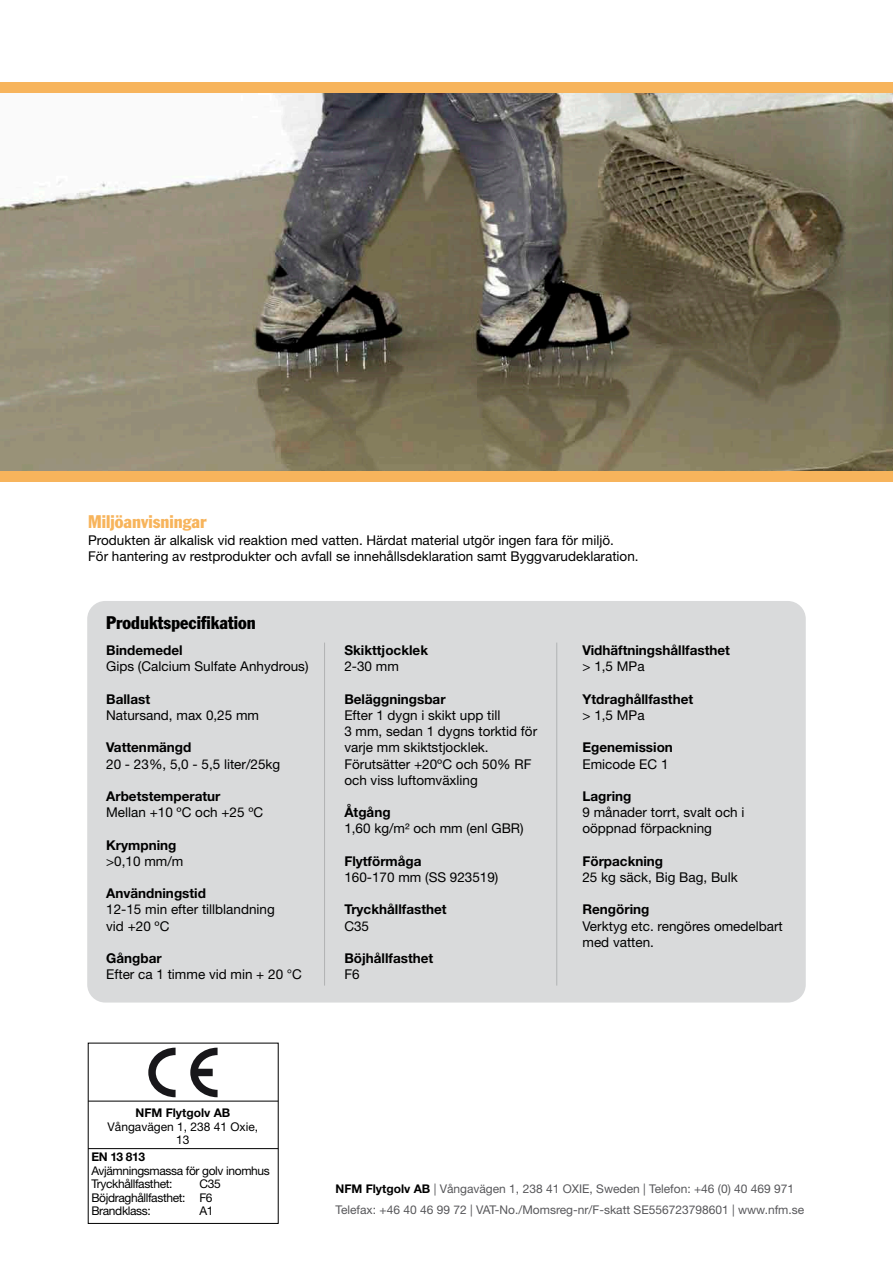
<style>
.page{position:relative;width:893px;height:1263px;background:#fff}
.page>*{position:absolute;margin:0;border:0;box-sizing:border-box;transform-origin:0 0}
.t1{font:condensed 18px "Franklin Gothic";color:#000}
.t2{font:condensed 18px "Franklin Gothic";color:#f7b45c}
.t3{font:13.5px/16.2px "Helvetica Neue";color:#000}
.t4{font:700 13.5px "Helvetica Neue";color:#000}
.t5{font:12px/21px "Helvetica Neue";color:#57575a}
.t6{font:12px/13.5px "Helvetica Neue";letter-spacing:-.03em;color:#000}
.t7{font:12px/13.5px "Helvetica Neue";color:#000;text-align:center}
.t8{font:700 12px "Helvetica Neue";color:#000}
.s1{font-weight:700;color:#000}
</style>
<div class="page">
<div style="left:87px;top:601px;width:719px;height:401px;background:#d9dadb;border-radius:18px"></div>
<hr style="left:324px;top:643px;width:1px;height:342px;background:#b1b3b4">
<hr style="left:556px;top:643px;width:1px;height:342px;background:#b1b3b4">
<img style="left:0;top:93px;width:893px;height:378px">
<div style="left:0;top:471px;width:893px;height:11px;background:#f7b45c"></div>
<div style="left:0;top:82px;width:893px;height:11px;background:#f7b45c"></div>
<hr style="left:88px;top:1101px;width:190px;height:1px;background:#000">
<hr style="left:88px;top:1148px;width:190px;height:1px;background:#000">
<svg style="left:148px;top:1048px;width:70px;height:49px"></svg>
<h1 class="t2" style="left:88px;top:511px;width:120px">Miljöanvisningar</h1>
<p class="t3" style="left:88px;top:532px;width:552px">Produkten är alkalisk vid reaktion med vatten. Härdat material utgör ingen fara för miljö.<br>För hantering av restprodukter och avfall se innehållsdeklaration samt Byggvarudeklaration.</p>
<h1 class="t1" style="left:106px;top:611px;width:151px">Produktspecifikation</h1>
<p class="t4" style="left:106px;top:642px;width:78px">Bindemedel</p>
<p class="t3" style="left:106px;top:658px;width:204px">Gips (Calcium Sulfate Anhydrous)</p>
<p class="t4" style="left:106px;top:690px;width:45px">Ballast</p>
<p class="t3" style="left:106px;top:707px;width:154px">Natursand, max 0,25 mm</p>
<p class="t4" style="left:106px;top:739px;width:87px">Vattenmängd</p>
<p class="t3" style="left:106px;top:755px;width:176px">20 - 23%, 5,0 - 5,5 liter/25kg</p>
<p class="t4" style="left:106px;top:788px;width:116px">Arbetstemperatur</p>
<p class="t3" style="left:106px;top:804px;width:159px">Mellan +10 ºC och +25 ºC</p>
<p class="t4" style="left:106px;top:836px;width:72px">Krympning</p>
<p class="t3" style="left:106px;top:853px;width:79px">&gt;0,10 mm/m</p>
<p class="t4" style="left:106px;top:885px;width:101px">Användningstid</p>
<p class="t3" style="left:106px;top:901px;width:170px">12-15 min efter tillblandning vid +20 ºC</p>
<p class="t4" style="left:106px;top:950px;width:57px">Gångbar</p>
<p class="t3" style="left:106px;top:966px;width:197px">Efter ca 1 timme vid min + 20 °C</p>
<p class="t4" style="left:344px;top:642px;width:85px">Skikttjocklek</p>
<p class="t3" style="left:344px;top:658px;width:56px">2-30 mm</p>
<p class="t4" style="left:344px;top:690px;width:103px">Beläggningsbar</p>
<p class="t3" style="left:344px;top:707px;width:194px">Efter 1 dygn i skikt upp till<br>3 mm, sedan 1 dygns torktid för varje mm skiktstjocklek.<br>Förutsätter +20ºC och 50% RF och viss luftomväxling</p>
<p class="t4" style="left:344px;top:804px;width:48px">Åtgång</p>
<p class="t3" style="left:344px;top:820px;width:181px">1,60 kg/m² och mm (enl GBR)</p>
<p class="t4" style="left:344px;top:852px;width:79px">Flytförmåga</p>
<p class="t3" style="left:344px;top:869px;width:156px">160-170 mm (SS 923519)</p>
<p class="t4" style="left:344px;top:901px;width:104px">Tryckhållfasthet</p>
<p class="t3" style="left:344px;top:917px;width:26px">C35</p>
<p class="t4" style="left:344px;top:950px;width:90px">Böjhållfasthet</p>
<p class="t3" style="left:344px;top:966px;width:17px">F6</p>
<p class="t4" style="left:582px;top:642px;width:149px">Vidhäftningshållfasthet</p>
<p class="t3" style="left:582px;top:658px;width:64px">&gt; 1,5 MPa</p>
<p class="t4" style="left:582px;top:690px;width:112px">Ytdraghållfasthet</p>
<p class="t3" style="left:582px;top:707px;width:64px">&gt; 1,5 MPa</p>
<p class="t4" style="left:582px;top:739px;width:92px">Egenemission</p>
<p class="t3" style="left:582px;top:755px;width:88px">Emicode EC 1</p>
<p class="t4" style="left:582px;top:788px;width:50px">Lagring</p>
<p class="t3" style="left:582px;top:804px;width:164px">9 månader torrt, svalt och i oöppnad förpackning</p>
<p class="t4" style="left:582px;top:852px;width:82px">Förpackning</p>
<p class="t3" style="left:582px;top:869px;width:157px">25 kg säck, Big Bag, Bulk</p>
<p class="t4" style="left:582px;top:901px;width:68px">Rengöring</p>
<p class="t3" style="left:582px;top:917px;width:202px">Verktyg etc. rengöres omedelbart med vatten.</p>
<p class="t8" style="left:135px;top:1105px;width:96px">NFM Flytgolv AB</p>
<p class="t7" style="left:108px;top:1119px;width:152px">Vångavägen 1, 238 41 Oxie,<br>13</p>
<p class="t8" style="left:91px;top:1149px;width:55px">EN 13 813</p>
<p class="t6" style="left:91px;top:1163px;width:180px">Avjämningsmassa för golv inomhus<br>Tryckhållfasthet:</p>
<p class="t6" style="left:91px;top:1177px;width:131px;text-indent:108px">C35<br>Böjdraghållfasthet: F6<br>Brandklass:</p>
<p class="t6" style="left:199px;top:1204px;width:16px">A1</p>
<p class="t5" style="left:335px;top:1178px;width:470px"><span class="s1">NFM Flytgolv AB</span> | Vångavägen 1, 238 41 OXIE, Sweden | Telefon: +46 (0) 40 469 971<br>Telefax: +46 40 46 99 72 | VAT-No./Momsreg-nr/F-skatt SE556723798601 | www.nfm.se</p>
</div>
